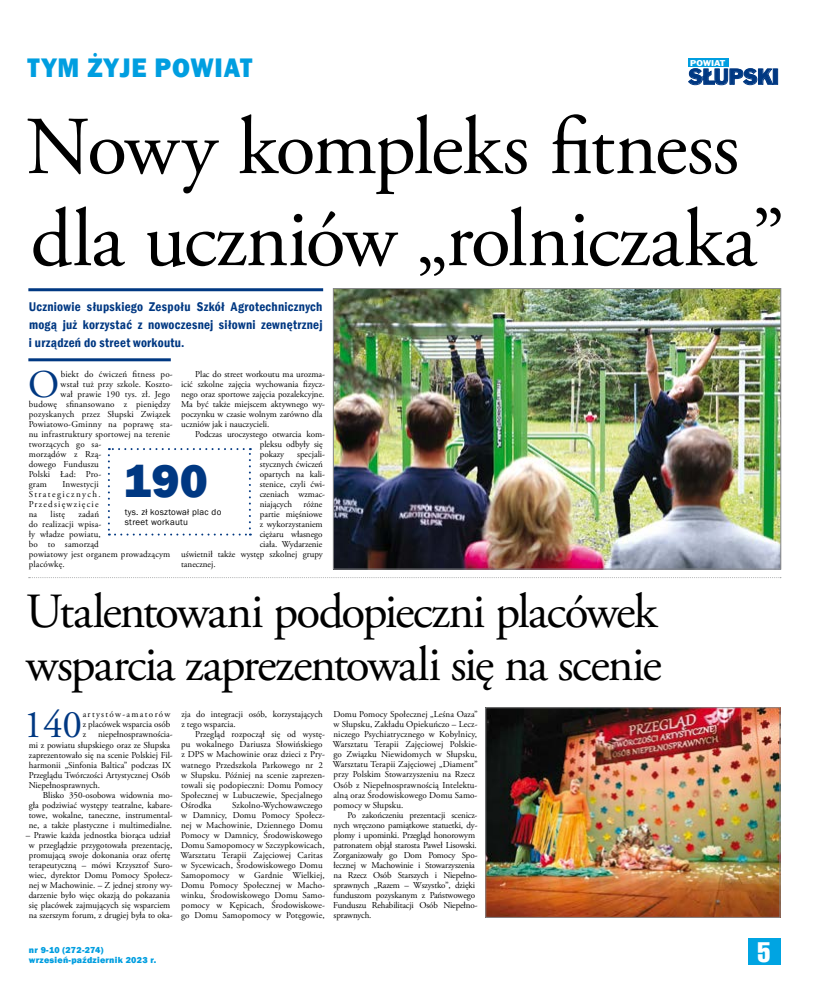
<style>
.page{position:relative;width:820px;height:993px;background:#fff}
.page>*{position:absolute;margin:0;border:0;box-sizing:border-box;transform-origin:0 0}
.t1{font:82px/92px "Adobe Garamond Pro";letter-spacing:-.015em;color:#000}
.t2{font:49px/53px "Adobe Garamond Pro";letter-spacing:-.035em;color:#000}
.t3{font:800 48px "Franklin Gothic";color:#003882}
.t4{font:39.2px "Adobe Garamond Pro";color:#003882}
.t5{font:800 27.6px "Franklin Gothic";letter-spacing:.03em;color:#009ee0;scale:.94 1}
.t6{font:27.5px "Swis 911 Cm EU";color:#fff}
.t7{font:20.1px "Frank Goth EU";letter-spacing:-.01em;color:#003882}
.t8{font:600 condensed 13px/18px "Franklin Gothic";letter-spacing:.02em;color:#003882;text-align:justify}
.t9{font:9px/10px "Adobe Garamond Pro";color:#000}
.t10{font:9px/10px "Adobe Garamond Pro";letter-spacing:.02em;color:#000}
.t11{font:9px/10px "Adobe Garamond Pro";letter-spacing:.135em;color:#000}
.t12{font:800 9px/10px "Franklin Gothic";letter-spacing:.03em;color:#009ee0}
.t13{font:9px/10px "Franklin Gothic";letter-spacing:.03em;color:#000}
.t14{font:7.7px "Frank Goth EU";letter-spacing:.02em;color:#fff;scale:1.09 1}
</style>
<div class="page">
<div style="left:747px;top:937px;width:33px;height:27px;background:#00a4e2"></div>
<div style="left:688px;top:58px;width:40px;height:9px;background:#009ee0"></div>
<svg style="left:688px;top:69px;width:84px;height:16px"></svg>
<div style="left:772px;top:69px;width:5px;height:15px;border:1px solid #003882"></div>
<img style="left:487px;top:709px;width:291px;height:206px">
<div style="left:485px;top:707px;width:295px;height:210px;border:1px solid #87888a"></div>
<img style="left:335px;top:290px;width:443px;height:277px">
<div style="left:333px;top:288px;width:447px;height:281px;border:1px solid #87888a"></div>
<svg style="left:29px;top:577px;width:751px;height:1px"></svg>
<svg style="left:108px;top:448px;width:143px;height:87px"></svg>
<hr style="left:28px;top:288px;width:295px;height:3px;background:#003882">
<hr style="left:28px;top:358px;width:143px;height:3px;background:#003882">
<h3 class="t5" style="left:27px;top:50px;width:241px">TYM ŻYJE POWIAT</h3>
<p class="t14" style="left:689px;top:58px;width:34px">POWIAT</p>
<h3 class="t7" style="left:688px;top:65px;width:92px">SŁUPSKI</h3>
<h1 class="t1" style="left:26px;top:104px;width:760px">Nowy kompleks fitness dla uczniów „rolniczaka”</h1>
<h3 class="t8" style="left:29px;top:297px;width:295px">Uczniowie słupskiego Zespołu Szkół Agrotechnicznych mogą już korzystać z nowoczesnej siłowni zewnętrznej i urządzeń do street workoutu.</h3>
<h3 class="t4" style="left:28px;top:361px;width:33px">O</h3>
<p class="t10" style="left:61px;top:369px;width:114px">biekt do ćwiczeń fitness po-</p>
<p class="t9" style="left:181px;top:369px;width:145px;text-indent:14px">Plac do street workoutu ma urozma&shy;icić szkolne zajęcia wychowania fizycz&shy;nego oraz sportowe zajęcia pozalekcyjne.<br>Ma być także miejscem aktywnego wy&shy;poczynku w czasie wolnym zarówno dla uczniów jak i nauczycieli.</p>
<p class="t9" style="left:260px;top:429px;width:67px;text-indent:-65px">Podczas uroczystego otwarcia kom&shy;pleksu odbyły się pokazy</p>
<p class="t10" style="left:61px;top:379px;width:114px">wstał tuż przy szkole. Koszto-</p>
<p class="t10" style="left:61px;top:389px;width:111px">wał prawie 190 tys. zł. Jego</p>
<p class="t10" style="left:29px;top:399px;width:143px">budowę sfinansowano z pieniędzy</p>
<p class="t10" style="left:29px;top:409px;width:143px">pozyskanych przez Słupski Związek</p>
<p class="t10" style="left:29px;top:419px;width:145px">Powiatowo-Gminny na poprawę sta-</p>
<p class="t10" style="left:29px;top:429px;width:143px">nu infrastruktury sportowej na terenie</p>
<p class="t10" style="left:29px;top:439px;width:74px">tworzących go sa-</p>
<p class="t10" style="left:29px;top:449px;width:74px">morządów z Rzą-</p>
<p class="t10" style="left:29px;top:459px;width:72px">dowego Funduszu</p>
<p class="t10" style="left:29px;top:469px;width:74px">Polski Ład: Pro-</p>
<p class="t9" style="left:29px;top:479px;width:20px">gram</p>
<p class="t9" style="left:259px;top:449px;width:67px;text-indent:37px">specjali&shy;stycznych ćwiczeń opartych na kali&shy;stenice, czyli ćwi&shy;czeniach wzmac&shy;niających</p>
<h3 class="t3" style="left:123px;top:450px;width:86px">190</h3>
<p class="t13" style="left:125px;top:507px;width:98px">tys. zł kosztował plac do street workautu</p>
<p class="t11" style="left:29px;top:479px;width:74px;text-indent:34px">Inwestycji<br>Strategicznych.<br>Przedsięwzięcie na</p>
<p class="t9" style="left:303px;top:499px;width:20px">różne</p>
<p class="t9" style="left:260px;top:509px;width:64px">partie mięśniowe</p>
<p class="t9" style="left:260px;top:519px;width:64px">z wykorzystaniem</p>
<p class="t9" style="left:259px;top:529px;width:64px">ciężaru własnego</p>
<p class="t9" style="left:259px;top:539px;width:64px">ciała. Wydarzenie</p>
<p class="t9" style="left:181px;top:549px;width:143px">uświetnił także występ szkolnej grupy</p>
<p class="t9" style="left:181px;top:559px;width:36px">tanecznej.</p>
<p class="t10" style="left:29px;top:509px;width:143px;text-indent:50px">zadań<br>do realizacji wpisa-<br>ły władze powiatu,<br>bo to samorząd<br>powiatowy jest organem prowadzącym placówkę.</p>
<p class="t9" style="left:51px;top:509px;width:16px">listę</p>
<h2 class="t2" style="left:26px;top:587px;width:637px">Utalentowani podopieczni placówek wsparcia zaprezentowali się na scenie</h2>
<h3 class="t4" style="left:23px;top:701px;width:60px">140</h3>
<p class="t9" style="left:83px;top:709px;width:89px;text-align:justify">artystów-amatorów z placówek wsparcia osób z</p>
<p class="t9" style="left:332px;top:709px;width:146px">Domu Pomocy Społecznej „Leśna Oaza” w Słupsku, Zakładu Opiekuńczo – Lecz&shy;niczego Psychiatrycznego w Kobylnicy, Warsztatu Terapii Zajęciowej Polskie&shy;go Związku Niewidomych w Słupsku, Warsztatu Terapii Zajęciowej „Diament” przy Polskim Stowarzyszeniu na Rzecz Osób z Niepełnosprawnością Intelektu&shy;alną oraz Środowiskowego Domu Samo&shy;pomocy w Słupsku.</p>
<p class="t9" style="left:333px;top:809px;width:146px;text-indent:14px">Po zakończeniu prezentacji scenicz&shy;nych wręczono pamiątkowe statuetki, dy&shy;plomy i upominki. Przegląd honorowym patronatem objął starosta Paweł Lisowski.<br>Zorganizowały go Dom Pomocy Spo&shy;łecznej w Machowinie i Stowarzyszenia na Rzecz Osób Starszych i Niepełno&shy;sprawnych „Razem – Wszystko”, dzięki funduszom pozyskanym z Państwowego Funduszu Rehabilitacji Osób Niepełno&shy;sprawnych.</p>
<p class="t9" style="left:181px;top:709px;width:143px">zja do integracji osób, korzystających z tego wsparcia.</p>
<p class="t9" style="left:181px;top:729px;width:146px;text-indent:14px">Przegląd rozpoczął się od wystę&shy;pu wokalnego Dariusza Słowińskiego z DPS w Machowinie oraz dzieci z Pry&shy;watnego Przedszkola Parkowego nr 2 w Słupsku. Później na scenie zaprezen&shy;towali się podopieczni: Domu Pomocy<br>Społecznej w Lubuczewie, Specjalnego<br>Ośrodka</p>
<p class="t9" style="left:29px;top:729px;width:146px;text-indent:69px">niepełnosprawnościa&shy;mi z powiatu słupskiego oraz ze Słupska zaprezentowało się na scenie Polskiej Fil&shy;harmonii „Sinfonia Baltica” podczas IX Przeglądu Twórczości Artystycznej Osób Niepełnosprawnych.</p>
<p class="t9" style="left:29px;top:789px;width:145px;text-align:justify;text-indent:14px">Blisko 350-osobowa widownia mo&shy;gła podziwiać występy teatralne, kabare&shy;towe, wokalne, taneczne, instrumental&shy;ne, a także plastyczne i multimedialne.</p>
<p class="t9" style="left:26px;top:829px;width:148px;text-align:center">– Prawie każda jednostka biorąca udział w przeglądzie przygotowała prezentację, promującą swoje dokonania oraz ofertę terapeutyczną – mówi Krzysztof Suro&shy;wiec, dyrektor Domu Pomocy Społecz&shy;nej w Machowinie. – Z jednej strony wy&shy;darzenie było więc okazją do pokazania się placówek zajmujących się wsparciem na szerszym forum, z drugiej była to oka-</p>
<p class="t9" style="left:180px;top:799px;width:146px;text-indent:52px">Szkolno-Wychowawczego w Damnicy, Domu Pomocy Społecz&shy;nej w Machowinie, Dziennego Domu Pomocy w Damnicy, Środowiskowego Domu Samopomocy w Szczypkowicach, Warsztatu Terapii Zajęciowej Caritas w Sycewicach, Środowiskowego Domu Samopomocy w Gardnie Wielkiej, Domu Pomocy Społecznej w Macho&shy;winku, Środowiskowego Domu Samo&shy;pomocy w Kępicach, Środowiskowe&shy;go Domu Samopomocy w Potęgowie,</p>
<p class="t12" style="left:29px;top:944px;width:129px">nr 9-10 (272-274) wrzesień-październik 2023 r.</p>
<h3 class="t6" style="left:757px;top:935px;width:14px">5</h3>
</div>
